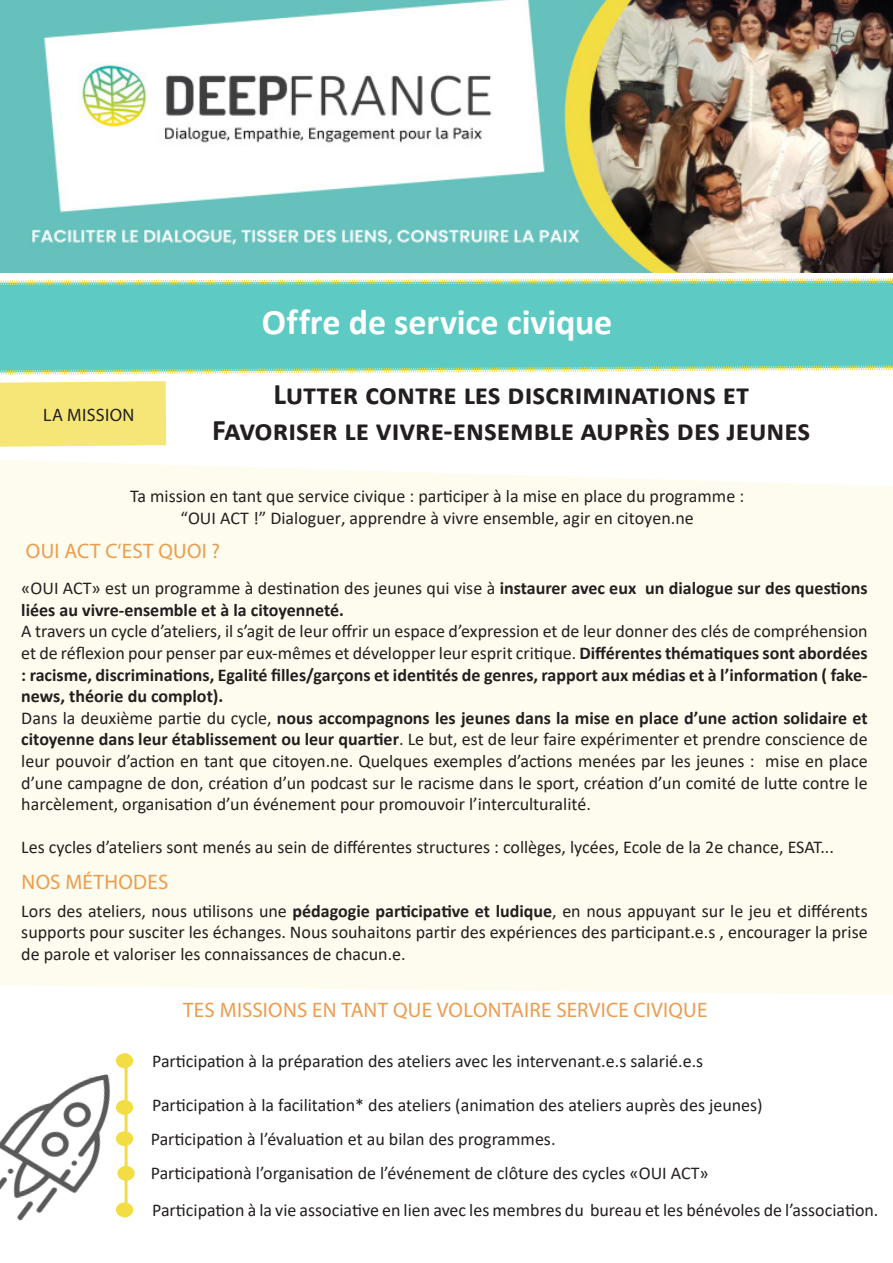
<style>
.page{position:relative;width:893px;height:1263px;background:#fff}
.page>*{position:absolute;margin:0;border:0;box-sizing:border-box;transform-origin:0 0}
.t1{font:700 36px "Calibri";color:#fff}
.t2{font:700 30px "Calibri";color:#231f20}
.t3{font:21px "Myriad Pro";letter-spacing:.015em;color:#ed9c4d}
.t4{font:18px/21.6px "Calibri";color:#231f20;text-align:justify}
.t5{font:700 18px/21.6px "Calibri";color:#231f20}
.t6{font:18px "Myriad Pro";letter-spacing:.02em;color:#231f20}
.s1{font-weight:400}
.s2{font-weight:700}
</style>
<div class="page">
<img style="left:0;top:1074px;width:133px;height:147px">
<div style="left:0;top:460px;width:893px;height:535px;background:#fdfcee"></div>
<svg style="left:0;top:278px;width:893px;height:97px;background:#6ecfc1"></svg>
<div style="left:0;top:381px;width:166px;height:66px;background:#f5e677"></div>
<img style="left:0;top:0;width:893px;height:272px">
<div style="left:116px;top:1053px;width:17px;height:15px;background:#f2dd42;border-radius:50%"></div>
<div style="left:116px;top:1100px;width:17px;height:15px;background:#f2dd42;border-radius:50%"></div>
<div style="left:116px;top:1131px;width:17px;height:15px;background:#f2dd42;border-radius:50%"></div>
<hr style="left:125px;top:1053px;width:3px;height:164px;background:#f2dd42">
<div style="left:117px;top:1166px;width:18px;height:15px;background:#f2dd42;border-radius:50%"></div>
<div style="left:116px;top:1202px;width:17px;height:15px;background:#f2dd42;border-radius:50%"></div>
<p class="t6" style="left:43px;top:404px;width:93px">LA MISSION</p>
<p class="t1" style="left:262px;top:296px;width:352px">Offre de service civique</p>
<p class="t2" style="left:274px;top:372px;width:477px">Lutter contre les discriminations et</p>
<p class="t2" style="left:212px;top:408px;width:600px">Favoriser le vivre-ensemble auprès des jeunes</p>
<p class="t4" style="left:130px;top:485px;width:616px">Ta mission en tant que service civique : participer à la mise en place du programme :</p>
<p class="t4" style="left:181px;top:506px;width:515px">“OUI ACT !” Dialoguer, apprendre à vivre ensemble, agir en citoyen.ne</p>
<p class="t3" style="left:26px;top:538px;width:196px">OUI ACT C‘EST QUOI ?</p>
<p class="t5" style="left:21px;top:577px;width:848px"><span class="s1">«OUI ACT» est un programme à destination des jeunes qui vise à</span> instaurer avec eux un dialogue sur des questions liées au vivre-ensemble et à la citoyenneté.</p>
<p class="t4" style="left:21px;top:620px;width:848px">A travers un cycle d’ateliers, il s’agit de leur offrir un espace d’expression et de leur donner des clés de compréhension et de réflexion pour penser par eux-mêmes et développer leur esprit critique. <span class="s2">Différentes thématiques sont abordées : racisme, discriminations, Egalité filles/garçons et identités de genres, rapport aux médias et à l’information ( fake&shy;news, théorie du complot).</span></p>
<p class="t4" style="left:21px;top:706px;width:848px">Dans la deuxième partie du cycle, <span class="s2">nous accompagnons les jeunes dans la mise en place d’une action solidaire et citoyenne dans leur établissement ou leur quartier</span>. Le but, est de leur faire expérimenter et prendre conscience de leur pouvoir d’action en tant que citoyen.ne. Quelques exemples d’actions menées par les jeunes : mise en place d’une campagne de don, création d’un podcast sur le racisme dans le sport, création d’un comité de lutte contre le harcèlement, organisation d’un événement pour promouvoir l’interculturalité.</p>
<p class="t4" style="left:21px;top:836px;width:814px">Les cycles d’ateliers sont menés au sein de différentes structures : collèges, lycées, Ecole de la 2e chance, ESAT...</p>
<p class="t3" style="left:22px;top:869px;width:149px">NOS MÉTHODES</p>
<p class="t4" style="left:21px;top:899px;width:848px">Lors des ateliers, nous utilisons une <span class="s2">pédagogie participative et ludique</span>, en nous appuyant sur le jeu et différents supports pour susciter les échanges. Nous souhaitons partir des expériences des participant.e.s , encourager la prise de parole et valoriser les connaissances de chacun.e.</p>
<p class="t3" style="left:183px;top:997px;width:526px">TES MISSIONS EN TANT QUE VOLONTAIRE SERVICE CIVIQUE</p>
<p class="t4" style="left:152px;top:1049px;width:553px">Participation à la préparation des ateliers avec les intervenant.e.s salarié.e.s</p>
<p class="t4" style="left:152px;top:1093px;width:612px">Participation à la facilitation* des ateliers (animation des ateliers auprès des jeunes)</p>
<p class="t4" style="left:151px;top:1127px;width:406px">Participation à l’évaluation et au bilan des programmes.</p>
<p class="t4" style="left:151px;top:1162px;width:560px">Participationà l’organisation de l’événement de clôture des cycles «OUI ACT»</p>
<p class="t4" style="left:152px;top:1199px;width:728px">Participation à la vie associative en lien avec les membres du bureau et les bénévoles de l’association.</p>
</div>
